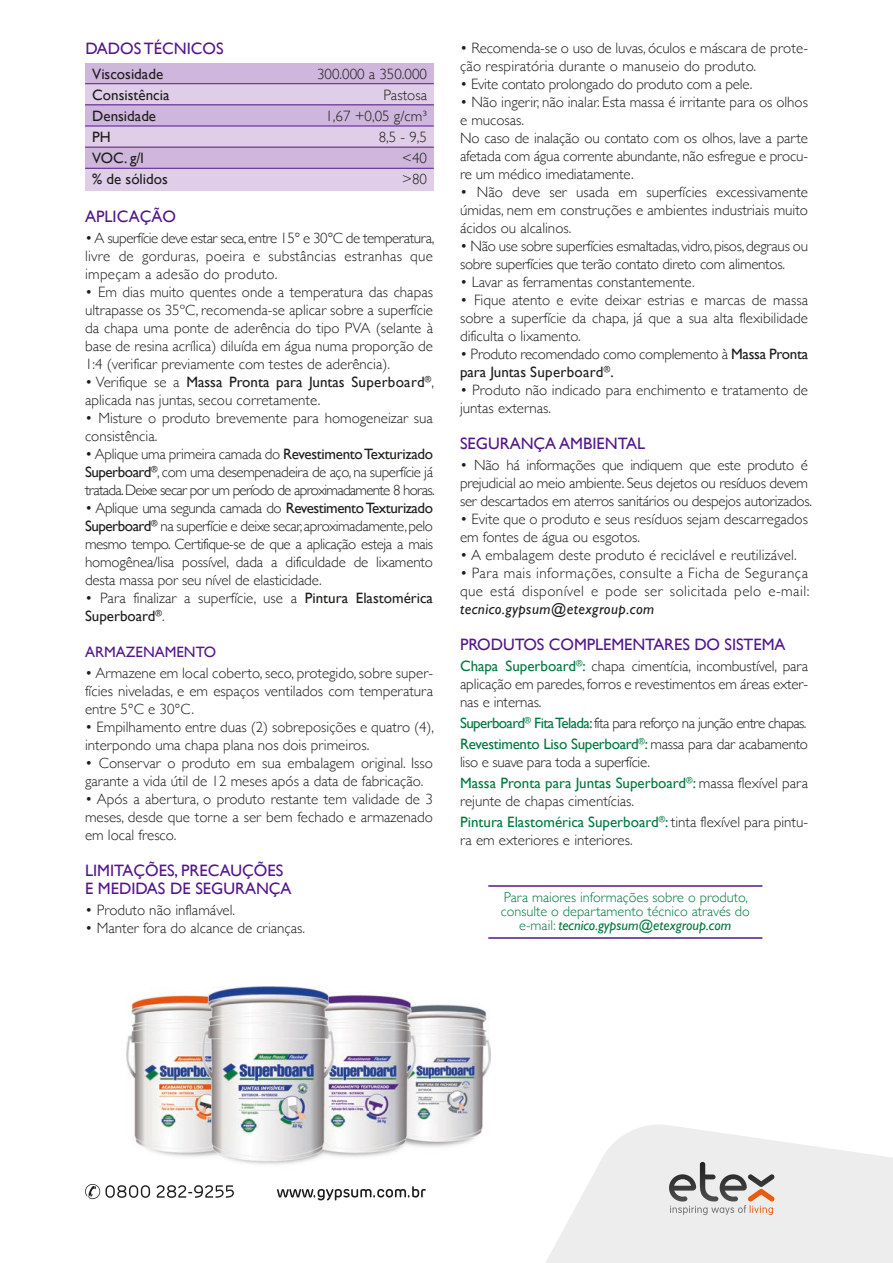
<style>
.page{position:relative;width:893px;height:1263px;background:#fff}
.page>*{position:absolute;margin:0;border:0;box-sizing:border-box;transform-origin:0 0}
.t1{font:16.5px/18px "Gill Sans";color:#53168b}
.t2{font:300 15px/18px "Gill Sans";color:#1d1d1b}
.t3{font:300 15px/18px "Gill Sans";letter-spacing:-.02em;color:#1d1d1b}
.t4{font:300 15px/21px "Gill Sans";letter-spacing:-.04em;color:#1d1d1b}
.t5{font:300 15px/18px "Gill Sans";letter-spacing:.03em;color:#1d1d1b}
.t6{font:15px/21px "Gill Sans";color:#1d1d1b}
.t7{font:italic 15px "Gill Sans";letter-spacing:.03em;color:#1d1d1b}
.t8{font:15px "Gill Sans";color:#53168b}
.t9{font:300 14.25px/14.2px "Gill Sans";color:#00793f;text-align:center}
.s1{font-weight:400}
.s2{font-weight:400;color:#00793f}
.s3{font-weight:400;font-style:italic}
</style>
<div class="page">
<img style="left:127px;top:986px;width:364px;height:215px">
<svg style="left:277px;top:1186px;width:149px;height:14px"></svg>
<svg style="left:157px;top:1185px;width:77px;height:13px"></svg>
<svg style="left:85px;top:1184px;width:65px;height:15px"></svg>
<svg style="left:546px;top:1125px;width:347px;height:138px;fill:#ededed"></svg>
<svg style="left:669px;top:1162px;width:106px;height:53px;background:#c3beba"></svg>
<div style="left:85px;top:63px;width:349px;height:21px;background:#cfb6dc"></div>
<div style="left:85px;top:83px;width:349px;height:23px;background:#e0cee8"></div>
<div style="left:85px;top:105px;width:349px;height:21px;background:#cfb6dc"></div>
<div style="left:85px;top:126px;width:349px;height:21px;background:#e0cee8"></div>
<div style="left:85px;top:147px;width:349px;height:21px;background:#cfb6dc"></div>
<div style="left:85px;top:168px;width:349px;height:22px;background:#e0cee8"></div>
<hr style="left:488px;top:885px;width:274px;height:2px;background:#53168b">
<hr style="left:488px;top:937px;width:274px;height:2px;background:#53168b">
<hr style="left:85px;top:83px;width:349px;height:1px;background:#53168b">
<hr style="left:85px;top:104px;width:349px;height:1px;background:#53168b">
<hr style="left:85px;top:126px;width:349px;height:1px;background:#53168b">
<hr style="left:85px;top:147px;width:349px;height:1px;background:#53168b">
<hr style="left:85px;top:168px;width:349px;height:1px;background:#53168b">
<p class="t1" style="left:85px;top:39px;width:140px">DADOS TÉCNICOS</p>
<p class="t6" style="left:92px;top:63px;width:79px">Viscosidade<br>Consistência<br>Densidade<br>PH<br>VOC. g/l<br>% de sólidos</p>
<p class="t2" style="left:317px;top:63px;width:112px;line-height:21px;text-align:right">300.000 a 350.000<br>Pastosa<br>1,67 +0,05 g/cm³<br>8,5 - 9,5<br>&lt;40<br>&gt;80</p>
<p class="t1" style="left:85px;top:207px;width:92px">APLICAÇÃO</p>
<p class="t2" style="left:85px;top:228px;width:351px;text-align:justify">• A superfície deve estar seca, entre 15° e 30°C de temperatura, livre de gorduras, poeira e substâncias estranhas que impeçam a adesão do produto.</p>
<p class="t2" style="left:85px;top:282px;width:350px;text-align:justify">• Em dias muito quentes onde a temperatura das chapas ultrapasse os 35ºC, recomenda-se aplicar sobre a superfície da chapa uma ponte de aderência do tipo PVA (selante à base de resina acrílica) diluída em água numa proporção de 1:4 (verificar previamente com testes de aderência).</p>
<p class="t2" style="left:85px;top:372px;width:351px">• Verifique se a <span class="s1">Massa Pronta para Juntas Superboard</span><sup>®</sup>, aplicada nas juntas, secou corretamente.</p>
<p class="t2" style="left:85px;top:408px;width:349px">• Misture o produto brevemente para homogeneizar sua consistência.</p>
<p class="t2" style="left:85px;top:444px;width:351px;text-align:justify">• Aplique uma primeira camada do <span class="s1">Revestimento Texturizado Superboard</span><sup>®</sup>, com uma desempenadeira de aço, na superfície já tratada. Deixe secar por um período de aproximadamente 8 horas.</p>
<p class="t2" style="left:85px;top:498px;width:350px;text-align:justify">• Aplique uma segunda camada do <span class="s1">Revestimento Texturizado Superboard</span><sup>®</sup> na superfície e deixe secar, aproximadamente, pelo mesmo tempo. Certifique-se de que a aplicação esteja a mais homogênea/lisa possível, dada a dificuldade de lixamento desta massa por seu nível de elasticidade.</p>
<p class="t2" style="left:85px;top:588px;width:349px">• Para finalizar a superfície, use a <span class="s1">Pintura Elastomérica<br>Superboard</span><sup>®</sup>.</p>
<p class="t8" style="left:85px;top:643px;width:133px">ARMAZENAMENTO</p>
<p class="t2" style="left:85px;top:663px;width:350px;text-align:justify">• Armazene em local coberto, seco, protegido, sobre super&shy;fícies niveladas, e em espaços ventilados com temperatura entre 5°C e 30°C.</p>
<p class="t2" style="left:85px;top:717px;width:351px">• Empilhamento entre duas (2) sobreposições e quatro (4), interpondo uma chapa plana nos dois primeiros.</p>
<p class="t2" style="left:85px;top:753px;width:349px">• Conservar o produto em sua embalagem original. Isso garante a vida útil de 12 meses após a data de fabricação.</p>
<p class="t2" style="left:85px;top:789px;width:350px;text-align:justify">• Após a abertura, o produto restante tem validade de 3 meses, desde que torne a ser bem fechado e armazenado em local fresco.</p>
<p class="t1" style="left:85px;top:861px;width:208px">LIMITAÇÕES, PRECAUÇÕES<br>E MEDIDAS DE SEGURANÇA</p>
<p class="t2" style="left:85px;top:900px;width:152px">• Produto não inflamável.</p>
<p class="t2" style="left:85px;top:918px;width:222px">• Manter fora do alcance de crianças.</p>
<p class="t2" style="left:460px;top:38px;width:350px">• Recomenda-se o uso de luvas, óculos e máscara de prote&shy;ção respiratória durante o manuseio do produto.</p>
<p class="t3" style="left:460px;top:74px;width:294px">• Evite contato prolongado do produto com a pele.</p>
<p class="t2" style="left:460px;top:92px;width:350px">• Não ingerir, não inalar. Esta massa é irritante para os olhos e mucosas.<br>No caso de inalação ou contato com os olhos, lave a parte afetada com água corrente abundante, não esfregue e procu&shy;re um médico imediatamente.</p>
<p class="t2" style="left:460px;top:182px;width:349px;text-align:justify">• Não deve ser usada em superfícies excessivamente úmidas, nem em construções e ambientes industriais muito ácidos ou alcalinos.</p>
<p class="t3" style="left:460px;top:236px;width:350px">• Não use sobre superfícies esmaltadas, vidro, pisos, degraus ou sobre superfícies que terão contato direto com alimentos.</p>
<p class="t2" style="left:460px;top:272px;width:236px">• Lavar as ferramentas constantemente.</p>
<p class="t2" style="left:460px;top:290px;width:349px;text-align:justify">• Fique atento e evite deixar estrias e marcas de massa sobre a superfície da chapa, já que a sua alta flexibilidade dificulta o lixamento.</p>
<p class="t3" style="left:460px;top:344px;width:350px">• Produto recomendado como complemento à <span class="s1">Massa Pronta para Juntas Superboard</span><sup>®</sup><span class="s1">.</span></p>
<p class="t2" style="left:460px;top:380px;width:349px">• Produto não indicado para enchimento e tratamento de juntas externas.</p>
<p class="t1" style="left:460px;top:434px;width:187px">SEGURANÇA AMBIENTAL</p>
<p class="t3" style="left:460px;top:455px;width:353px">• Não há informações que indiquem que este produto é prejudicial ao meio ambiente. Seus dejetos ou resíduos devem ser descartados em aterros sanitários ou despejos autorizados.</p>
<p class="t2" style="left:460px;top:509px;width:349px">• Evite que o produto e seus resíduos sejam descarregados em fontes de água ou esgotos.</p>
<p class="t2" style="left:460px;top:545px;width:338px">• A embalagem deste produto é reciclável e reutilizável.</p>
<p class="t5" style="left:460px;top:563px;width:351px">• Para mais informações, consulte a Ficha de Segurança que está disponível e pode ser solicitada pelo e-mail:</p>
<p class="t7" style="left:460px;top:600px;width:196px">tecnico.gypsum@etexgroup.com</p>
<p class="t1" style="left:460px;top:635px;width:327px">PRODUTOS COMPLEMENTARES DO SISTEMA</p>
<p class="t2" style="left:460px;top:656px;width:350px;text-align:justify"><span class="s2">Chapa Superboard</span><sup>®</sup><span class="s2">:</span> chapa cimentícia, incombustível, para aplicação em paredes, forros e revestimentos em áreas exter&shy;nas e internas.</p>
<p class="t4" style="left:460px;top:712px;width:350px"><span class="s2">Superboard</span><sup>®</sup> <span class="s2">Fita Telada:</span> fita para reforço na junção entre chapas.<br><span class="s2">Revestimento Liso Superboard</span><sup>®</sup><span class="s2">:</span> massa para dar acabamento</p>
<p class="t3" style="left:460px;top:751px;width:349px;line-height:21px">liso e suave para toda a superfície.<br><span class="s2">Massa Pronta para Juntas Superboard</span><sup>®</sup><span class="s2">:</span> massa flexível para</p>
<p class="t2" style="left:460px;top:790px;width:349px;line-height:21px">rejunte de chapas cimentícias.<br><span class="s2">Pintura Elastomérica Superboard</span><sup>®</sup><span class="s2">:</span> tinta flexível para pintu-</p>
<p class="t2" style="left:460px;top:830px;width:174px">ra em exteriores e interiores.</p>
<p class="t9" style="left:501px;top:889px;width:251px">Para maiores informações sobre o produto, consulte o departamento técnico através do e-mail: <span class="s3">tecnico.gypsum@etexgroup.com</span></p>
</div>
